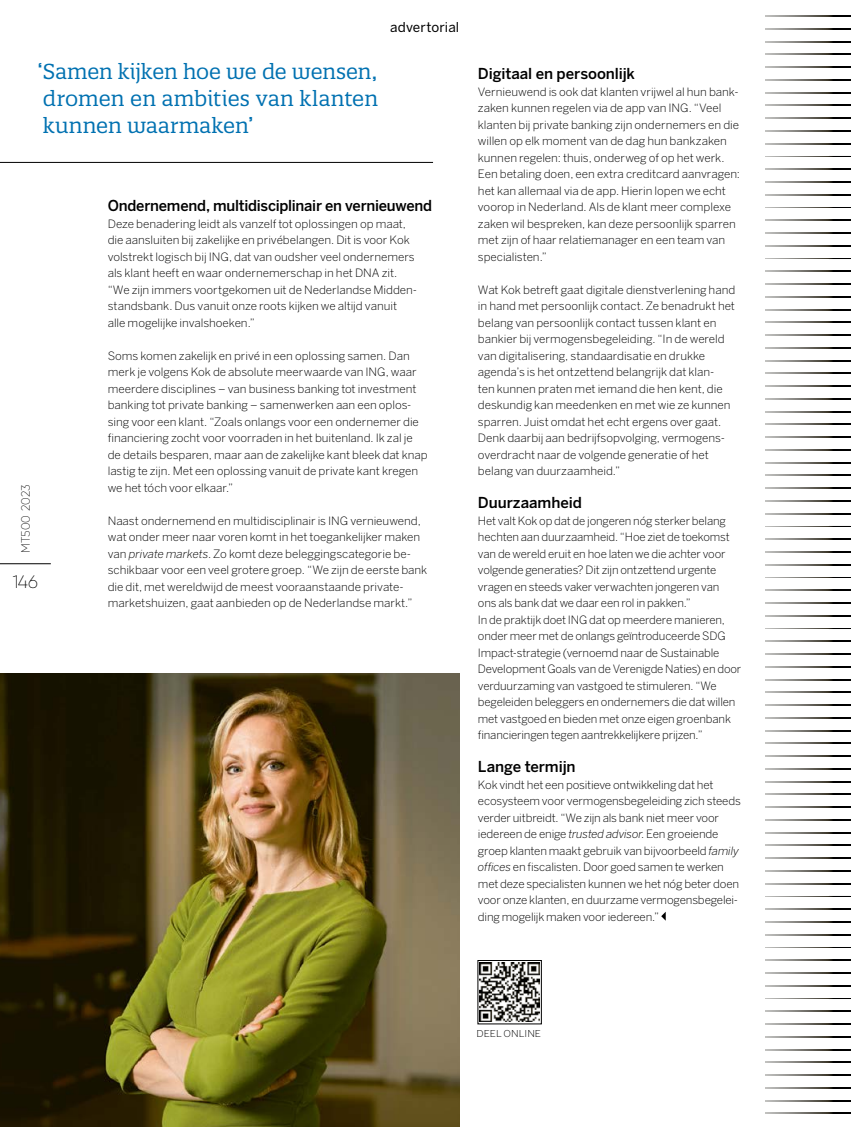
<style>
.page{position:relative;width:851px;height:1127px;background:#fff}
.page>*{position:absolute;margin:0;border:0;box-sizing:border-box;transform-origin:0 0}
.t1{font:21px/27px "Quatro Slab";letter-spacing:.005em;color:#0071b1;text-align:justify}
.t2{font:200 18px "Gilroy";color:#000}
.t3{font:500 15px "Benton Sans";letter-spacing:-.01em;color:#000}
.t4{font:13.5px "Benton Sans";letter-spacing:.01em;color:#000}
.t5{font:200 12px "Gilroy";color:#000}
.t6{font:300 11.4px/16.5px "Benton Sans";letter-spacing:-.005em;color:#000}
.t7{font:300 9.45px "Benton Sans";color:#000;scale:1.09 1}
.s1{font-style:italic}
</style>
<div class="page">
<img style="left:765px;top:16px;width:85px;height:1px">
<img style="left:765px;top:28px;width:85px;height:1px">
<img style="left:765px;top:41px;width:85px;height:1px">
<img style="left:765px;top:54px;width:85px;height:1px">
<img style="left:765px;top:67px;width:85px;height:1px">
<img style="left:765px;top:79px;width:85px;height:1px">
<img style="left:765px;top:92px;width:85px;height:1px">
<img style="left:765px;top:105px;width:85px;height:1px">
<img style="left:765px;top:118px;width:85px;height:1px">
<img style="left:765px;top:130px;width:85px;height:1px">
<img style="left:765px;top:143px;width:85px;height:1px">
<img style="left:765px;top:156px;width:85px;height:1px">
<img style="left:765px;top:169px;width:85px;height:1px">
<img style="left:765px;top:181px;width:85px;height:1px">
<img style="left:765px;top:194px;width:85px;height:1px">
<img style="left:765px;top:207px;width:85px;height:1px">
<img style="left:765px;top:220px;width:85px;height:1px">
<img style="left:765px;top:233px;width:85px;height:1px">
<img style="left:765px;top:245px;width:85px;height:1px">
<img style="left:765px;top:258px;width:85px;height:1px">
<img style="left:765px;top:271px;width:85px;height:1px">
<img style="left:765px;top:284px;width:85px;height:1px">
<img style="left:765px;top:296px;width:85px;height:1px">
<img style="left:765px;top:309px;width:85px;height:1px">
<img style="left:765px;top:322px;width:85px;height:1px">
<img style="left:765px;top:335px;width:85px;height:1px">
<img style="left:765px;top:347px;width:85px;height:1px">
<img style="left:765px;top:360px;width:85px;height:1px">
<img style="left:765px;top:373px;width:85px;height:1px">
<img style="left:765px;top:386px;width:85px;height:1px">
<img style="left:765px;top:398px;width:85px;height:1px">
<img style="left:765px;top:411px;width:85px;height:1px">
<img style="left:765px;top:424px;width:85px;height:1px">
<img style="left:765px;top:437px;width:85px;height:1px">
<img style="left:765px;top:449px;width:85px;height:1px">
<img style="left:765px;top:462px;width:85px;height:1px">
<img style="left:765px;top:475px;width:85px;height:1px">
<img style="left:765px;top:488px;width:85px;height:1px">
<img style="left:765px;top:500px;width:85px;height:1px">
<img style="left:765px;top:513px;width:85px;height:1px">
<img style="left:765px;top:526px;width:85px;height:1px">
<img style="left:765px;top:539px;width:85px;height:1px">
<img style="left:765px;top:551px;width:85px;height:1px">
<img style="left:765px;top:564px;width:85px;height:1px">
<img style="left:765px;top:577px;width:85px;height:1px">
<img style="left:765px;top:590px;width:85px;height:1px">
<img style="left:765px;top:602px;width:85px;height:1px">
<img style="left:765px;top:615px;width:85px;height:1px">
<img style="left:765px;top:628px;width:85px;height:1px">
<img style="left:765px;top:641px;width:85px;height:1px">
<img style="left:765px;top:653px;width:85px;height:1px">
<img style="left:765px;top:666px;width:85px;height:1px">
<img style="left:765px;top:679px;width:85px;height:1px">
<img style="left:765px;top:692px;width:85px;height:1px">
<img style="left:765px;top:704px;width:85px;height:1px">
<img style="left:765px;top:717px;width:85px;height:1px">
<img style="left:765px;top:730px;width:85px;height:1px">
<img style="left:765px;top:743px;width:85px;height:1px">
<img style="left:765px;top:756px;width:85px;height:1px">
<img style="left:765px;top:768px;width:85px;height:1px">
<img style="left:765px;top:781px;width:85px;height:1px">
<img style="left:765px;top:794px;width:85px;height:1px">
<img style="left:765px;top:807px;width:85px;height:1px">
<img style="left:765px;top:819px;width:85px;height:1px">
<img style="left:765px;top:832px;width:85px;height:1px">
<img style="left:765px;top:845px;width:85px;height:1px">
<img style="left:765px;top:858px;width:85px;height:1px">
<img style="left:765px;top:870px;width:85px;height:1px">
<img style="left:765px;top:883px;width:85px;height:1px">
<img style="left:765px;top:896px;width:85px;height:1px">
<img style="left:765px;top:909px;width:85px;height:1px">
<img style="left:765px;top:921px;width:85px;height:1px">
<img style="left:765px;top:934px;width:85px;height:1px">
<img style="left:765px;top:947px;width:64px;height:1px">
<img style="left:765px;top:960px;width:85px;height:1px">
<img style="left:765px;top:972px;width:85px;height:1px">
<img style="left:765px;top:985px;width:85px;height:1px">
<img style="left:765px;top:998px;width:85px;height:1px">
<img style="left:765px;top:1011px;width:85px;height:1px">
<img style="left:765px;top:1023px;width:85px;height:1px">
<img style="left:765px;top:1036px;width:85px;height:1px">
<img style="left:765px;top:1049px;width:85px;height:1px">
<img style="left:765px;top:1062px;width:85px;height:1px">
<img style="left:765px;top:1074px;width:85px;height:1px">
<img style="left:765px;top:1087px;width:85px;height:1px">
<img style="left:765px;top:1100px;width:85px;height:1px">
<img style="left:765px;top:1113px;width:85px;height:1px">
<img style="left:480px;top:962px;width:59px;height:60px">
<div style="left:477px;top:960px;width:64px;height:64px;border:1px solid #000"></div>
<svg style="left:661px;top:912px;width:4px;height:8px"></svg>
<img style="left:0;top:673px;width:460px;height:454px">
<hr style="left:0;top:162px;width:433px;height:1px;background:#000">
<svg style="left:829px;top:947px;width:22px;height:1px"></svg>
<hr style="left:0;top:563px;width:51px;height:1px;background:#000">
<p class="t1" style="left:38px;top:58px;width:342px">‘ Samen kijken hoe we de wensen, dromen en ambities van klanten kunnen waarmaken’</p>
<p class="t4" style="left:390px;top:19px;width:71px">advertorial</p>
<p class="t5" style="left:18px;top:553px;width:70px;rotate:-90deg">MT500 2023</p>
<p class="t2" style="left:13px;top:571px;width:27px">146</p>
<p class="t3" style="left:108px;top:197px;width:326px">Ondernemend, multidisciplinair en vernieuwend</p>
<p class="t6" style="left:108px;top:215px;width:311px">Deze benadering leidt als vanzelf tot oplossingen op maat, die aansluiten bij zakelijke en privébelangen. Dit is voor Kok volstrekt logisch bij ING, dat van oudsher veel ondernemers als klant heeft en waar ondernemerschap in het DNA zit. “We zijn immers voortgekomen uit de Nederlandse Midden&shy;standsbank. Dus vanuit onze roots kijken we altijd vanuit alle mogelijke invalshoeken.”</p>
<p class="t6" style="left:108px;top:347px;width:321px">Soms komen zakelijk en privé in een oplossing samen. Dan merk je volgens Kok de absolute meerwaarde van ING, waar meerdere disciplines – van business banking tot investment banking tot private banking – samenwerken aan een oplos&shy;sing voor een klant. “Zoals onlangs voor een ondernemer die financiering zocht voor voorraden in het buitenland. Ik zal je de details besparen, maar aan de zakelijke kant bleek dat knap lastig te zijn. Met een oplossing vanuit de private kant kregen we het tóch voor elkaar.”</p>
<p class="t6" style="left:108px;top:512px;width:321px">Naast ondernemend en multidisciplinair is ING vernieuwend, wat onder meer naar voren komt in het toegankelijker maken van <span class="s1">private markets</span>. Zo komt deze beleggingscategorie be&shy;schikbaar voor een veel grotere groep. “We zijn de eerste bank die dit, met wereldwijd de meest vooraanstaande private&shy;marketshuizen, gaat aanbieden op de Nederlandse markt.”</p>
<p class="t3" style="left:478px;top:65px;width:159px">Digitaal en persoonlijk</p>
<p class="t6" style="left:478px;top:83px;width:263px">Vernieuwend is ook dat klanten vrijwel al hun bank&shy;zaken kunnen regelen via de app van ING. “Veel klanten bij private banking zijn ondernemers en die willen op elk moment van de dag hun bankzaken kunnen regelen: thuis, onderweg of op het werk.<br>Een betaling doen, een extra creditcard aanvragen: het kan allemaal via de app. Hierin lopen we echt voorop in Nederland. Als de klant meer complexe zaken wil bespreken, kan deze persoonlijk sparren met zijn of haar relatiemanager en een team van specialisten.”</p>
<p class="t6" style="left:478px;top:281px;width:259px">Wat Kok betreft gaat digitale dienstverlening hand in hand met persoonlijk contact. Ze benadrukt het belang van persoonlijk contact tussen klant en bankier bij vermogensbegeleiding. “In de wereld van digitalisering, standaardisatie en drukke agenda’s is het ontzettend belangrijk dat klan-<br>ten kunnen praten met iemand die hen kent, die deskundig kan meedenken en met wie ze kunnen sparren. Juist omdat het echt ergens over gaat.<br>Denk daarbij aan bedrijfsopvolging, vermogens&shy;overdracht naar de volgende generatie of het belang van duurzaamheid.”</p>
<p class="t3" style="left:478px;top:494px;width:105px">Duurzaamheid</p>
<p class="t6" style="left:478px;top:512px;width:265px">Het valt Kok op dat de jongeren nóg sterker belang hechten aan duurzaamheid. “Hoe ziet de toekomst van de wereld eruit en hoe laten we die achter voor volgende generaties? Dit zijn ontzettend urgente vragen en steeds vaker verwachten jongeren van<br>ons als bank dat we daar een rol in pakken.”<br>In de praktijk doet ING dat op meerdere manieren, onder meer met de onlangs geïntroduceerde SDG Impact-strategie (vernoemd naar de Sustainable Development Goals van de Verenigde Naties) en door verduurzaming van vastgoed te stimuleren. “We begeleiden beleggers en ondernemers die dat willen met vastgoed en bieden met onze eigen groenbank financieringen tegen aantrekkelijkere prijzen.”</p>
<p class="t3" style="left:478px;top:758px;width:99px">Lange termijn</p>
<p class="t6" style="left:478px;top:776px;width:264px">Kok vindt het een positieve ontwikkeling dat het ecosysteem voor vermogensbegeleiding zich steeds verder uitbreidt. “We zijn als bank niet meer voor iedereen de enige <span class="s1">trusted advisor</span>. Een groeiende groep klanten maakt gebruik van bijvoorbeeld <span class="s1">family offices</span> en fiscalisten. Door goed samen te werken met deze specialisten kunnen we het nóg beter doen voor onze klanten, en duurzame vermogensbegelei&shy;ding mogelijk maken voor iedereen.”</p>
<p class="t7" style="left:476px;top:1027px;width:61px">DEEL ONLINE</p>
</div>
